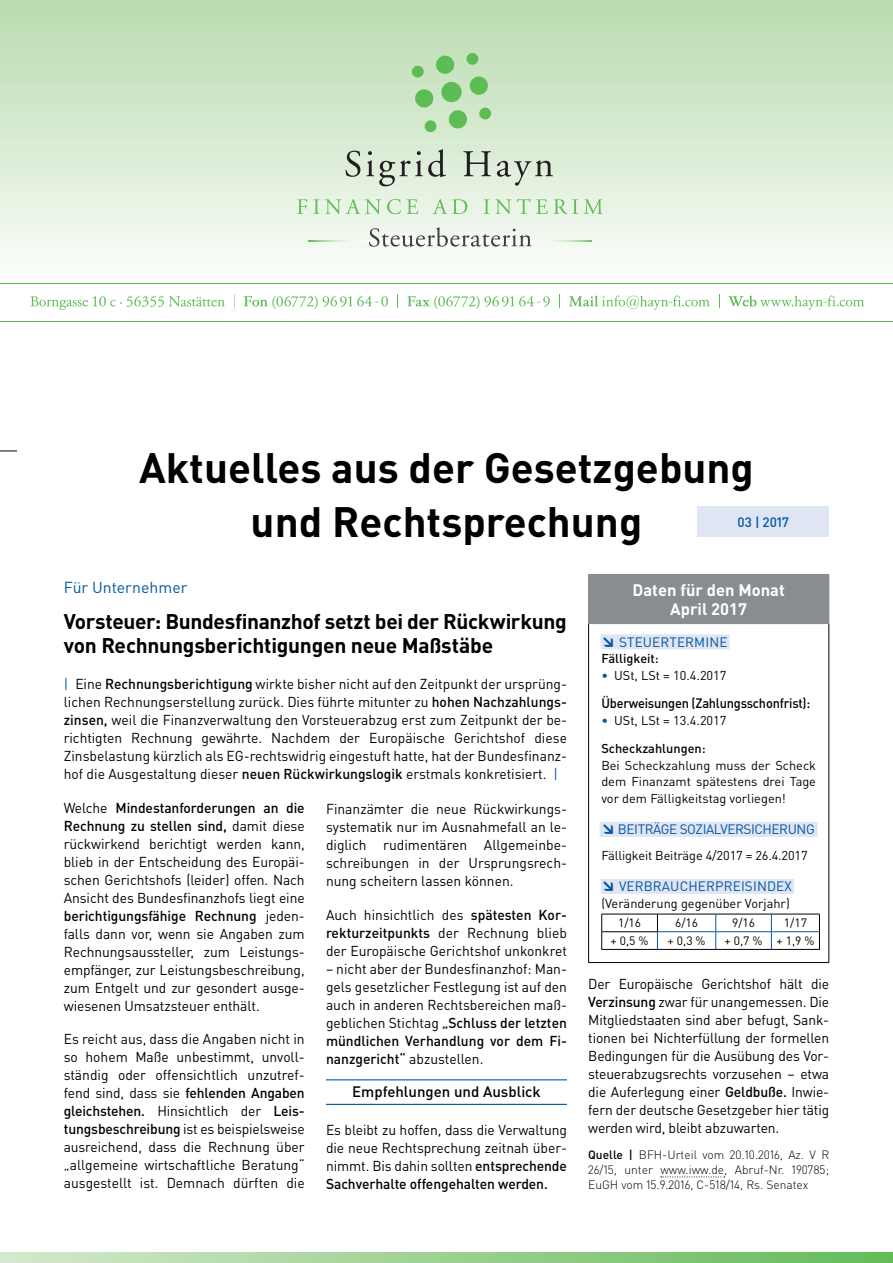
<style>
.page{position:relative;width:893px;height:1263px;background:#fff}
.page>*{position:absolute;margin:0;border:0;box-sizing:border-box;transform-origin:0 0}
.t1{font:700 42px/54px "DIN Pro";color:#000002;text-align:center}
.t2{font:700 21px/24px "DIN Pro";letter-spacing:-.015em;color:#000002}
.t3{font:700 16.5px/19.5px "DIN Pro";color:#fff;text-align:center}
.t4{font:15.75px "DIN Pro";color:#0157a2}
.t5{font:500 15px "DIN Pro";color:#000002}
.t6{font:14.25px/18px "DIN Pro";color:#000002;text-align:justify}
.t7{font:13.5px "DIN Pro";letter-spacing:.01em;color:#0157a2}
.t8{font:500 13.5px "DIN Pro";letter-spacing:-.015em;color:#000002;scale:.95 1}
.t9{font:13.5px "DIN Pro";letter-spacing:-.03em;color:#0157a2}
.t10{font:500 13.5px "DIN Pro";color:#0157a2}
.t11{font:12.75px/16.5px "DIN Pro";color:#000002;text-align:justify}
.t12{font:500 12.75px "DIN Pro";color:#000002}
.t13{font:300 12px/15px "DIN Pro";color:#000002;text-align:justify}
.t14{font:12px "DIN Pro";color:#000002}
.s1{color:#0157a2}
.s2{font-weight:500}
.s3{font-weight:900}
</style>
<div class="page">
<svg style="left:0;top:451px;width:17px;height:1px"></svg>
<div style="left:697px;top:506px;width:132px;height:31px;background:#e0e5f3"></div>
<div style="left:589px;top:574px;width:240px;height:50px;background:#898d91"></div>
<hr style="left:588px;top:624px;width:1px;height:338px;background:#000002">
<hr style="left:828px;top:624px;width:1px;height:338px;background:#000002">
<hr style="left:588px;top:962px;width:241px;height:1px;background:#000002">
<hr style="left:588px;top:574px;width:241px;height:1px;background:#898d91">
<hr style="left:588px;top:575px;width:1px;height:48px;background:#898d91">
<hr style="left:588px;top:623px;width:241px;height:1px;background:#898d91">
<div style="left:601px;top:634px;width:129px;height:15px;background:#e0e5f3"></div>
<div style="left:600px;top:822px;width:217px;height:15px;background:#e0e5f3"></div>
<div style="left:601px;top:879px;width:193px;height:15px;background:#e0e5f3"></div>
<hr style="left:601px;top:949px;width:56px;height:1px;background:#000002">
<hr style="left:657px;top:949px;width:59px;height:1px;background:#000002">
<hr style="left:716px;top:949px;width:55px;height:1px;background:#000002">
<hr style="left:771px;top:949px;width:49px;height:1px;background:#000002">
<svg style="left:601px;top:914px;width:219px;height:35px"></svg>
<hr style="left:601px;top:931px;width:57px;height:1px;background:#000002">
<hr style="left:326px;top:1079px;width:241px;height:1px;background:#0157a2">
<hr style="left:326px;top:1104px;width:241px;height:1px;background:#0157a2">
<svg style="left:661px;top:1176px;width:64px;height:1px"></svg>
<div style="left:0;top:0;width:893px;height:284px;background:linear-gradient(to bottom,#b7dbad,#fcfefc)"></div>
<hr style="left:0;top:283px;width:893px;height:1px;background:#5ebc55">
<svg style="left:31px;top:294px;width:204px;height:16px"></svg>
<svg style="left:244px;top:296px;width:144px;height:13px"></svg>
<svg style="left:407px;top:296px;width:143px;height:13px"></svg>
<svg style="left:559px;top:294px;width:1px;height:14px"></svg>
<svg style="left:569px;top:295px;width:141px;height:15px"></svg>
<svg style="left:719px;top:294px;width:1px;height:14px"></svg>
<svg style="left:728px;top:295px;width:136px;height:15px"></svg>
<svg style="left:309px;top:240px;width:283px;height:1px"></svg>
<svg style="left:411px;top:65px;width:13px;height:13px"></svg>
<svg style="left:424px;top:120px;width:13px;height:13px"></svg>
<svg style="left:479px;top:107px;width:13px;height:13px"></svg>
<svg style="left:466px;top:53px;width:13px;height:12px"></svg>
<svg style="left:448px;top:109px;width:20px;height:20px"></svg>
<svg style="left:440px;top:81px;width:23px;height:22px"></svg>
<svg style="left:414px;top:88px;width:20px;height:20px"></svg>
<svg style="left:469px;top:76px;width:20px;height:20px"></svg>
<svg style="left:435px;top:55px;width:20px;height:20px"></svg>
<svg style="left:345px;top:151px;width:15px;height:26px"></svg>
<svg style="left:366px;top:149px;width:187px;height:37px;background:#c4d0bf"></svg>
<svg style="left:297px;top:199px;width:305px;height:15px;background:#d0e9cb"></svg>
<svg style="left:369px;top:227px;width:163px;height:20px"></svg>
<svg style="left:0;top:1253px;width:893px;height:10px;background:#9cd192"></svg>
<hr style="left:0;top:321px;width:893px;height:1px;background:#5ebc55">
<h1 class="t1" style="left:139px;top:439px;width:616px">Aktuelles aus der Gesetzgebung und Rechtsprechung</h1>
<p class="t10" style="left:737px;top:513px;width:53px">03 | 2017</p>
<p class="t4" style="left:64px;top:577px;width:125px">Für Unternehmer</p>
<h2 class="t2" style="left:64px;top:609px;width:504px">Vorsteuer: Bundesfinanzhof setzt bei der Rückwirkung von Rechnungsberichtigungen neue Maßstäbe</h2>
<p class="t6" style="left:64px;top:675px;width:505px"><span class="s1">|</span> Eine <span class="s2">Rechnungsberichtigung</span> wirkte bisher nicht auf den Zeitpunkt der ursprüng&shy;lichen Rechnungserstellung zurück. Dies führte mitunter zu <span class="s2">hohen Nachzahlungs&shy;zinsen,</span> weil die Finanzverwaltung den Vorsteuerabzug erst zum Zeitpunkt der be&shy;richtigten Rechnung gewährte. Nachdem der Europäische Gerichtshof diese Zinsbelastung kürzlich als EG-rechtswidrig eingestuft hatte, hat der Bundesfinanz&shy;hof die Ausgestaltung dieser <span class="s2">neuen Rückwirkungslogik</span> erstmals konkretisiert. <span class="s1">|</span></p>
<p class="t6" style="left:64px;top:798px;width:242px">Welche <span class="s2">Mindestanforderungen an die Rechnung zu stellen sind,</span> damit diese rückwirkend berichtigt werden kann, blieb in der Entscheidung des Europäi&shy;schen Gerichtshofs (leider) offen. Nach Ansicht des Bundesfinanzhofs liegt eine <span class="s2">berichtigungsfähige Rechnung</span> jeden&shy;falls dann vor, wenn sie Angaben zum Rechnungsaussteller, zum Leistungs&shy;empfänger, zur Leistungsbeschreibung, zum Entgelt und zur gesondert ausge&shy;wiesenen Umsatzsteuer enthält.</p>
<p class="t6" style="left:64px;top:1029px;width:242px">Es reicht aus, dass die Angaben nicht in so hohem Maße unbestimmt, unvoll&shy;ständig oder offensichtlich unzutref&shy;fend sind, dass sie <span class="s2">fehlenden Angaben gleichstehen.</span> Hinsichtlich der <span class="s2">Leis&shy;tungsbeschreibung</span> ist es beispielsweise ausreichend, dass die Rechnung über „allgemeine wirtschaftliche Beratung“ ausgestellt ist. Demnach dürften die</p>
<p class="t6" style="left:326px;top:799px;width:242px">Finanzämter die neue Rückwirkungs&shy;systematik nur im Ausnahmefall an le&shy;diglich rudimentären Allgemeinbe&shy;schreibungen in der Ursprungsrech&shy;nung scheitern lassen können.</p>
<p class="t6" style="left:326px;top:905px;width:242px">Auch hinsichtlich des <span class="s2">spätesten Kor&shy;rekturzeitpunkts</span> der Rechnung blieb der Europäische Gerichtshof unkonkret</p>
<p class="t6" style="left:326px;top:959px;width:242px">– nicht aber der Bundesfinanzhof: Man&shy;gels gesetzlicher Festlegung ist auf den auch in anderen Rechtsbereichen maß&shy;geblichen Stichtag <span class="s2">„Schluss der letzten mündlichen Verhandlung vor dem Fi&shy;nanzgericht“</span> abzustellen.</p>
<p class="t5" style="left:352px;top:1082px;width:190px">Empfehlungen und Ausblick</p>
<p class="t6" style="left:326px;top:1120px;width:242px">Es bleibt zu hoffen, dass die Verwaltung die neue Rechtsprechung zeitnah über&shy;nimmt. Bis dahin sollten <span class="s2">entsprechende Sachverhalte offengehalten werden.</span></p>
<p class="t3" style="left:633px;top:579px;width:154px">Daten für den Monat<br>April 2017</p>
<p class="t7" style="left:601px;top:633px;width:128px"><span class="s3">↘</span> STEUERTERMINE</p>
<p class="t12" style="left:601px;top:650px;width:59px">Fälligkeit:</p>
<p class="t11" style="left:601px;top:666px;width:127px"><span class="s1">•</span> USt, LSt = 10.4.2017</p>
<p class="t8" style="left:601px;top:694px;width:221px">Überweisungen (Zahlungsschonfrist):</p>
<p class="t11" style="left:601px;top:711px;width:127px"><span class="s1">•</span> USt, LSt = 13.4.2017</p>
<p class="t12" style="left:601px;top:740px;width:106px">Scheckzahlungen:</p>
<p class="t11" style="left:601px;top:756px;width:216px">Bei Scheckzahlung muss der Scheck dem Finanzamt spätestens drei Tage vor dem Fälligkeitstag vorliegen!</p>
<p class="t9" style="left:601px;top:820px;width:215px"><span class="s3">↘</span> BEITRÄGE SOZIALVERSICHERUNG</p>
<p class="t11" style="left:601px;top:846px;width:208px">Fälligkeit Beiträge 4/2017 = 26.4.2017</p>
<p class="t7" style="left:601px;top:877px;width:192px"><span class="s3">↘</span> VERBRAUCHERPREISINDEX</p>
<p class="t11" style="left:601px;top:894px;width:190px">(Veränderung gegenüber Vorjahr)</p>
<p class="t14" style="left:618px;top:915px;width:25px">1/16</p>
<p class="t14" style="left:675px;top:915px;width:25px">6/16</p>
<p class="t14" style="left:732px;top:915px;width:25px">9/16</p>
<p class="t14" style="left:784px;top:915px;width:25px">1/17</p>
<p class="t14" style="left:611px;top:933px;width:39px">+ 0,5 %</p>
<p class="t14" style="left:668px;top:933px;width:39px">+ 0,3 %</p>
<p class="t14" style="left:725px;top:933px;width:91px">+ 0,7 % + 1,9 %</p>
<p class="t6" style="left:588px;top:975px;width:242px">Der Europäische Gerichtshof hält die <span class="s2">Verzinsung</span> zwar für unangemessen. Die Mitgliedstaaten sind aber befugt, Sank&shy;tionen bei Nichterfüllung der formellen Bedingungen für die Ausübung des Vor&shy;steuerabzugsrechts vorzusehen – etwa die Auferlegung einer <span class="s2">Geldbuße.</span> Inwie&shy;fern der deutsche Gesetzgeber hier tätig werden wird, bleibt abzuwarten.</p>
<p class="t13" style="left:588px;top:1146px;width:242px"><span class="s2">Quelle |</span> BFH-Urteil vom 20.10.2016, Az. V R 26/15, unter www.iww.de, Abruf-Nr. 190785; EuGH vom 15.9.2016, C-518/14, Rs. Senatex</p>
</div>
